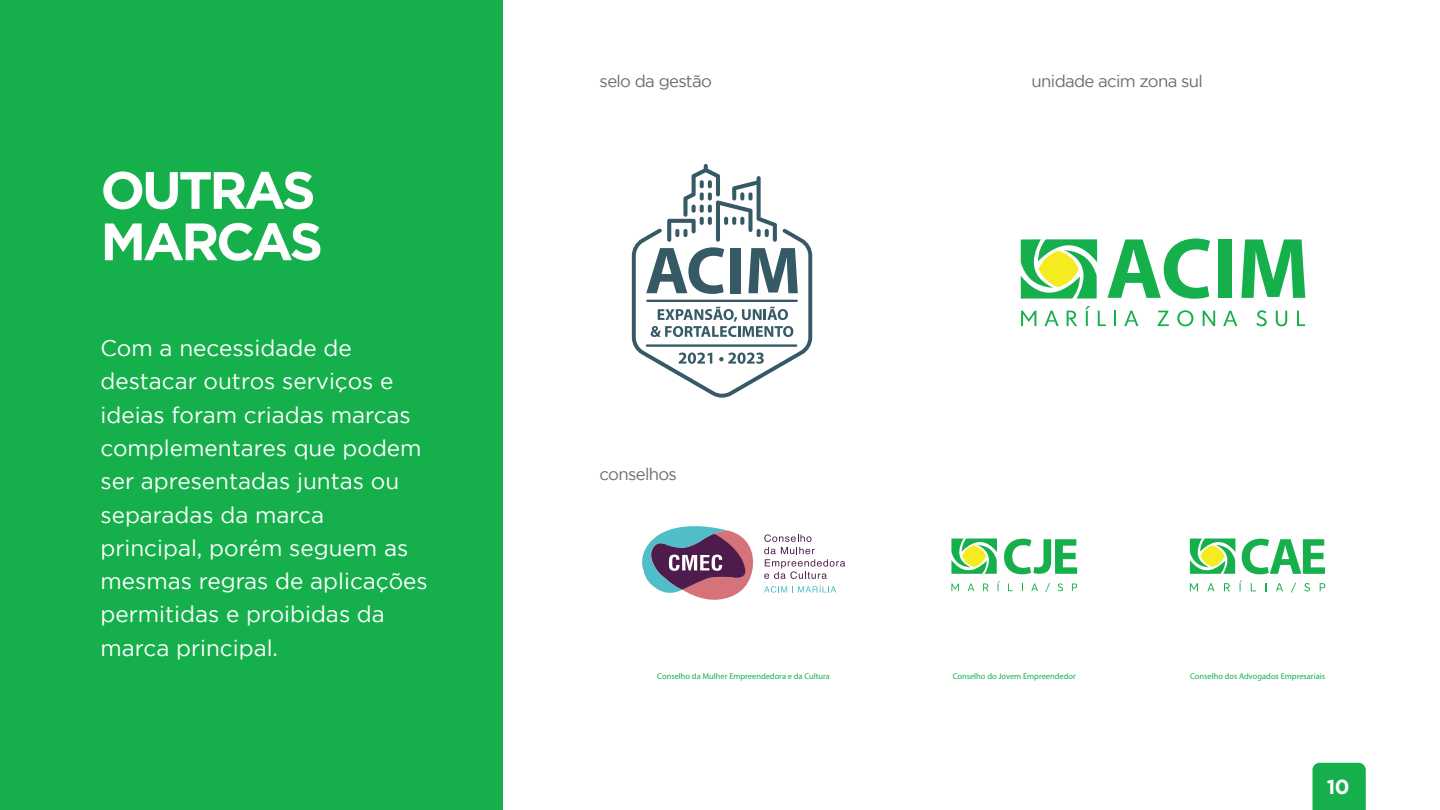
<style>
.page{position:relative;width:1440px;height:810px;background:#fff}
.page>*{position:absolute;margin:0;border:0;box-sizing:border-box;transform-origin:0 0}
.t1{font:700 52.5px/51.4px "Gotham";letter-spacing:-.06em;color:#fff}
.t2{font:22.5px/33.3px "Gotham";color:#fff}
.t3{font:700 20.25px "Gotham";color:#fff}
.t4{font:16.73px "Gotham";letter-spacing:-.04em;color:#6c6d70}
.t5{font:8.4px "Myriad Pro";color:#15b04b}
</style>
<div class="page">
<div style="left:1312px;top:763px;width:54px;height:47px;background:#15b04b"></div>
<div style="left:0;top:0;width:503px;height:810px;background:#15b04b"></div>
<svg style="left:951px;top:538px;width:46px;height:36px"></svg>
<svg style="left:962px;top:545px;width:24px;height:22px"></svg>
<svg style="left:1004px;top:539px;width:73px;height:35px"></svg>
<svg style="left:951px;top:584px;width:8px;height:7px"></svg>
<svg style="left:968px;top:584px;width:6px;height:7px"></svg>
<svg style="left:983px;top:584px;width:6px;height:7px"></svg>
<svg style="left:1031px;top:584px;width:7px;height:7px"></svg>
<svg style="left:1045px;top:583px;width:5px;height:9px"></svg>
<svg style="left:1058px;top:583px;width:5px;height:8px"></svg>
<svg style="left:1072px;top:584px;width:5px;height:7px"></svg>
<svg style="left:1108px;top:239px;width:102px;height:60px"></svg>
<div style="left:1218px;top:239px;width:13px;height:59px;background:#15b04b"></div>
<svg style="left:1241px;top:239px;width:64px;height:59px"></svg>
<svg style="left:1021px;top:239px;width:76px;height:60px"></svg>
<svg style="left:1038px;top:251px;width:41px;height:36px"></svg>
<svg style="left:1021px;top:311px;width:15px;height:15px"></svg>
<svg style="left:1044px;top:311px;width:15px;height:15px"></svg>
<svg style="left:1067px;top:311px;width:10px;height:15px"></svg>
<svg style="left:1085px;top:306px;width:5px;height:20px"></svg>
<svg style="left:1098px;top:311px;width:8px;height:15px"></svg>
<svg style="left:1114px;top:311px;width:2px;height:15px"></svg>
<svg style="left:1124px;top:311px;width:14px;height:15px"></svg>
<svg style="left:1158px;top:311px;width:11px;height:15px"></svg>
<svg style="left:1177px;top:310px;width:16px;height:16px"></svg>
<svg style="left:1203px;top:311px;width:12px;height:15px"></svg>
<svg style="left:1223px;top:311px;width:14px;height:15px"></svg>
<svg style="left:1256px;top:310px;width:11px;height:16px"></svg>
<svg style="left:1276px;top:311px;width:11px;height:15px"></svg>
<svg style="left:1297px;top:311px;width:8px;height:15px"></svg>
<svg style="left:1190px;top:538px;width:45px;height:36px"></svg>
<svg style="left:1200px;top:545px;width:24px;height:22px"></svg>
<svg style="left:1190px;top:583px;width:8px;height:8px"></svg>
<svg style="left:1207px;top:583px;width:8px;height:8px"></svg>
<svg style="left:1224px;top:583px;width:6px;height:8px"></svg>
<svg style="left:1251px;top:583px;width:5px;height:8px"></svg>
<svg style="left:1276px;top:583px;width:7px;height:8px"></svg>
<svg style="left:1291px;top:582px;width:5px;height:11px"></svg>
<svg style="left:1304px;top:583px;width:6px;height:8px"></svg>
<svg style="left:1320px;top:583px;width:5px;height:8px"></svg>
<svg style="left:1242px;top:539px;width:83px;height:35px"></svg>
<svg style="left:642px;top:526px;width:112px;height:74px"></svg>
<svg style="left:764px;top:534px;width:81px;height:45px"></svg>
<svg style="left:764px;top:585px;width:72px;height:8px"></svg>
<svg style="left:632px;top:164px;width:180px;height:234px"></svg>
<hr style="left:646px;top:300px;width:152px;height:2px;background:#355a65">
<hr style="left:646px;top:344px;width:151px;height:3px;background:#355a65">
<h1 class="t1" style="left:101px;top:163px;width:224px">OUTRAS<br>MARCAS</h1>
<p class="t2" style="left:100px;top:331px;width:329px">Com a necessidade de destacar outros serviços e ideias foram criadas marcas complementares que podem ser apresentadas juntas ou separadas da marca principal, porém seguem as mesmas regras de aplicações permitidas e proibidas da marca principal.</p>
<p class="t4" style="left:600px;top:72px;width:114px">selo da gestão</p>
<p class="t4" style="left:1032px;top:72px;width:173px">unidade acim zona sul</p>
<p class="t4" style="left:600px;top:465px;width:79px">conselhos</p>
<p class="t5" style="left:657px;top:671px;width:174px">Conselho da Mulher Empreendedora e da Cultura</p>
<p class="t5" style="left:953px;top:671px;width:125px">Conselho do Jovem Empreendedor</p>
<p class="t5" style="left:1190px;top:671px;width:136px">Conselho dos Advogados Empresariais</p>
<p class="t3" style="left:1327px;top:775px;width:24px">10</p>
</div>
